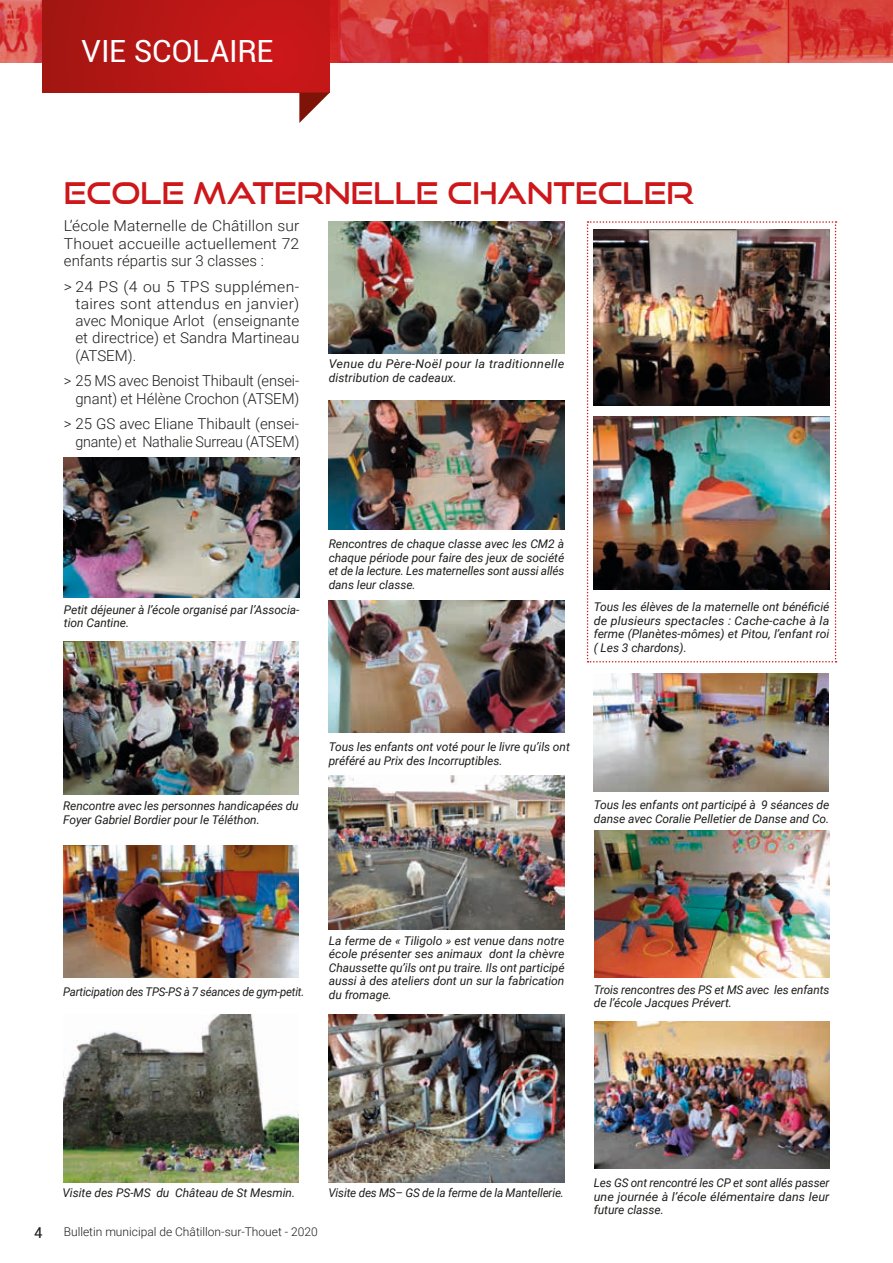
<style>
.page{position:relative;width:893px;height:1263px;background:#fff}
.page>*{position:absolute;margin:0;border:0;box-sizing:border-box;transform-origin:0 0}
.t1{font:30.6px "Roboto";letter-spacing:-.005em;color:#fff}
.t2{font:30px "Good Times Rg";color:#cd171a}
.t3{font:300 15px/17.2px "Roboto";color:#1d1d1b;text-align:right}
.t4{font:300 15px/17.2px "Roboto";color:#1d1d1b;text-align:justify;scale:1.05 1}
.t5{font:300 15px/17.2px "Roboto";color:#1d1d1b;text-align:justify;scale:1.04 1}
.t6{font:15px "Roboto";color:#1d1d1b}
.t7{font:italic 12px/13.5px "Roboto";letter-spacing:-.005em;color:#1d1d1b}
.t8{font:italic 12px/13.5px "Roboto";letter-spacing:.02em;color:#1d1d1b;scale:1.05 1}
.t9{font:300 12px "Roboto";color:#1d1d1b}
.t10{font:italic 12px "Roboto";letter-spacing:-.005em;color:#1d1d1b;scale:.95 1}
</style>
<div class="page">
<svg style="left:587px;top:221px;width:249px;height:441px"></svg>
<svg style="left:0;top:0;width:893px;height:63px;background:#d63e3d"></svg>
<div style="left:43px;top:0;width:286px;height:93px;background:linear-gradient(to right,#a51612,#ce171a)"></div>
<svg style="left:299px;top:93px;width:31px;height:30px"></svg>
<img style="left:64px;top:457px;width:235px;height:140px">
<img style="left:329px;top:600px;width:235px;height:132px">
<img style="left:63px;top:845px;width:236px;height:132px">
<img style="left:329px;top:221px;width:235px;height:133px">
<img style="left:63px;top:641px;width:235px;height:153px">
<img style="left:329px;top:400px;width:235px;height:130px">
<img style="left:329px;top:776px;width:235px;height:153px">
<img style="left:594px;top:229px;width:235px;height:176px">
<img style="left:594px;top:416px;width:235px;height:173px">
<img style="left:594px;top:674px;width:235px;height:117px">
<img style="left:64px;top:1015px;width:235px;height:167px">
<img style="left:329px;top:1015px;width:235px;height:167px">
<img style="left:594px;top:1021px;width:235px;height:147px">
<img style="left:594px;top:830px;width:235px;height:147px">
<h1 class="t1" style="left:82px;top:29px;width:193px">VIE SCOLAIRE</h1>
<h2 class="t2" style="left:64px;top:175px;width:632px">ECOLE MATERNELLE CHANTECLER</h2>
<p class="t5" style="left:64px;top:217px;width:228px">L’école Maternelle de Châtillon sur Thouet accueille actuellement 72 enfants répartis sur 3 classes :</p>
<p class="t4" style="left:75px;top:277px;width:215px;text-indent:-11px">&gt; 24 PS (4 ou 5 TPS supplémen&shy;taires sont attendus en janvier) avec Monique Arlot (enseignante et directrice) et Sandra Martineau (ATSEM).</p>
<p class="t3" style="left:64px;top:372px;width:237px">&gt; 25 MS avec Benoist Thibault (ensei&shy;gnant) et Hélène Crochon (ATSEM)</p>
<p class="t3" style="left:64px;top:415px;width:237px">&gt; 25 GS avec Eliane Thibault (ensei&shy;gnante) et Nathalie Surreau (ATSEM)</p>
<p class="t8" style="left:329px;top:357px;width:226px">Venue du Père-Noël pour la traditionnelle distribution de cadeaux.</p>
<p class="t7" style="left:64px;top:602px;width:237px">Petit déjeuner à l’école organisé par l’Associa&shy;tion Cantine.</p>
<p class="t7" style="left:329px;top:536px;width:237px;text-align:justify">Rencontres de chaque classe avec les CM2 à chaque période pour faire des jeux de société et de la lecture. Les maternelles sont aussi allés dans leur classe.</p>
<p class="t7" style="left:594px;top:600px;width:237px;text-align:justify">Tous les élèves de la maternelle ont bénéficié de plusieurs spectacles : Cache-cache à la ferme (Planètes-mômes) et Pitou, l’enfant roi ( Les 3 chardons).</p>
<p class="t7" style="left:63px;top:799px;width:237px">Rencontre avec les personnes handicapées du<br>Foyer Gabriel Bordier pour le Téléthon.</p>
<p class="t7" style="left:329px;top:740px;width:243px">Tous les enfants ont voté pour le livre qu’ils ont préféré au Prix des Incorruptibles.</p>
<p class="t7" style="left:594px;top:798px;width:237px">Tous les enfants ont participé à 9 séances de danse avec Coralie Pelletier de Danse and Co.</p>
<p class="t10" style="left:63px;top:983px;width:255px">Participation des TPS-PS à 7 séances de gym-petit.</p>
<p class="t7" style="left:329px;top:933px;width:237px;text-align:justify">La ferme de « Tiligolo » est venue dans notre école présenter ses animaux dont la chèvre Chaussette qu’ils ont pu traire. Ils ont participé aussi à des ateliers dont un sur la fabrication du fromage.</p>
<p class="t7" style="left:594px;top:982px;width:237px">Trois rencontres des PS et MS avec les enfants de l’école Jacques Prévert.</p>
<p class="t7" style="left:63px;top:1186px;width:234px">Visite des PS-MS du Château de St Mesmin.</p>
<p class="t7" style="left:328px;top:1186px;width:237px">Visite des MS– GS de la ferme de la Mantellerie.</p>
<p class="t9" style="left:64px;top:1223px;width:255px">Bulletin municipal de Châtillon-sur-Thouet - 2020</p>
<p class="t6" style="left:34px;top:1222px;width:10px">4</p>
<p class="t9" style="left:304px;top:1223px;width:15px">19</p>
<p class="t7" style="left:594px;top:1176px;width:237px;text-align:justify">Les GS ont rencontré les CP et sont allés passer une journée à l’école élémentaire dans leur future classe.</p>
</div>
